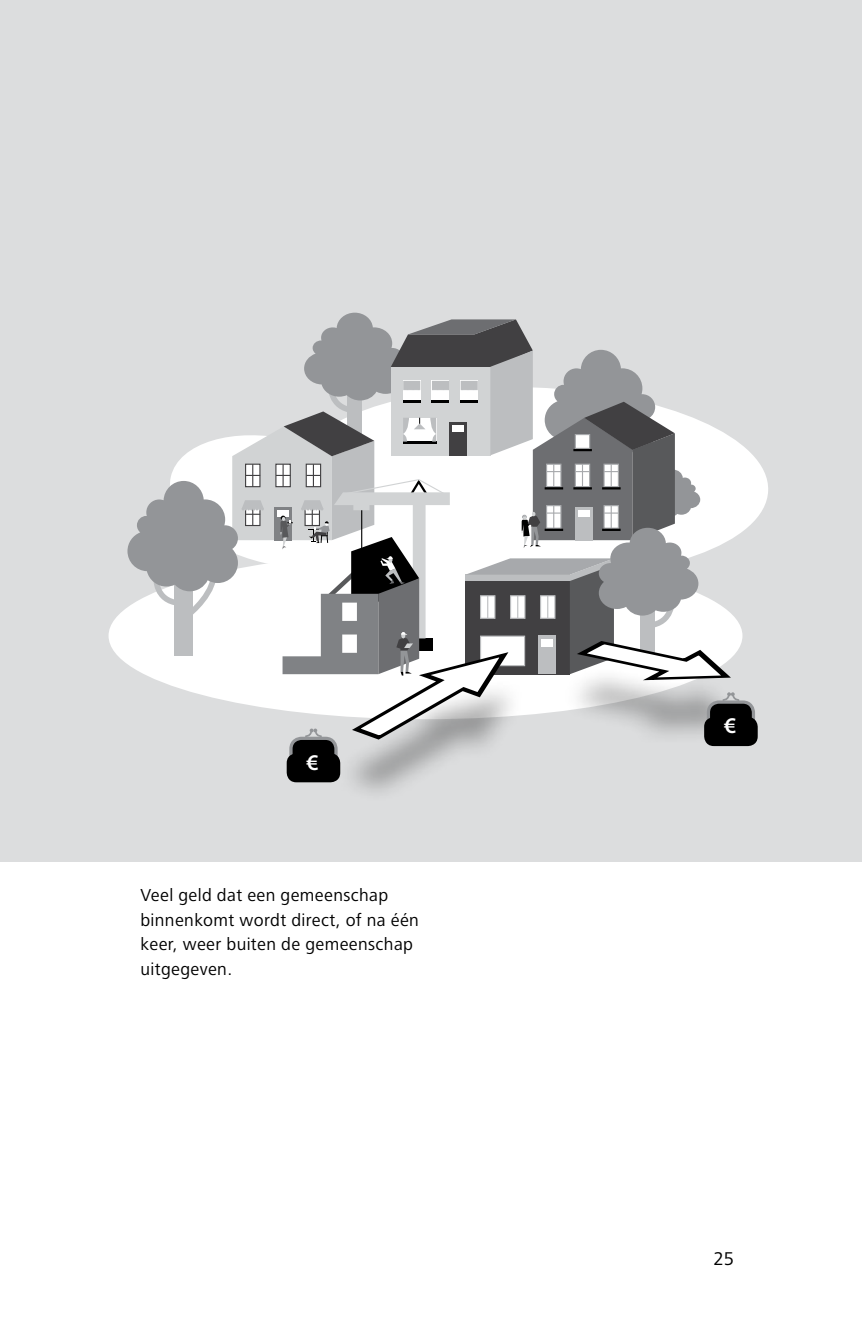
<style>
.page{position:relative;width:862px;height:1340px;background:#fff}
.page>*{position:absolute;margin:0;border:0;box-sizing:border-box;transform-origin:0 0}
.t1{font:600 22.5px "Myriad Pro";color:#fff}
.t2{font:19.12px "Frutiger Next LT";color:#000}
.t3{font:18px/24.8px "Frutiger Next LT";letter-spacing:.02em;color:#000}
</style>
<div class="page">
<div style="left:0;top:0;width:861px;height:861px;background:#dcddde"></div>
<div style="left:334px;top:677px;width:192px;height:126px;background:#000;opacity:.33"></div>
<div style="left:291px;top:738px;width:45px;height:27px;background:#000;border-radius:11px"></div>
<div style="left:289px;top:736px;width:48px;height:30px;border:3px solid #939598;border-radius:11px"></div>
<div style="left:286px;top:753px;width:54px;height:29px;background:#000;border-radius:10px"></div>
<svg style="left:127px;top:313px;width:641px;height:435px"></svg>
<p class="t1" style="left:306px;top:747px;width:14px">€</p>
<p class="t3" style="left:140px;top:882px;width:280px">Veel geld dat een gemeenschap binnenkomt wordt direct, of na één keer, weer buiten de gemeenschap uitgegeven.</p>
<p class="t1" style="left:723px;top:711px;width:14px">€</p>
<p class="t2" style="left:713px;top:1248px;width:22px">25</p>
</div>
